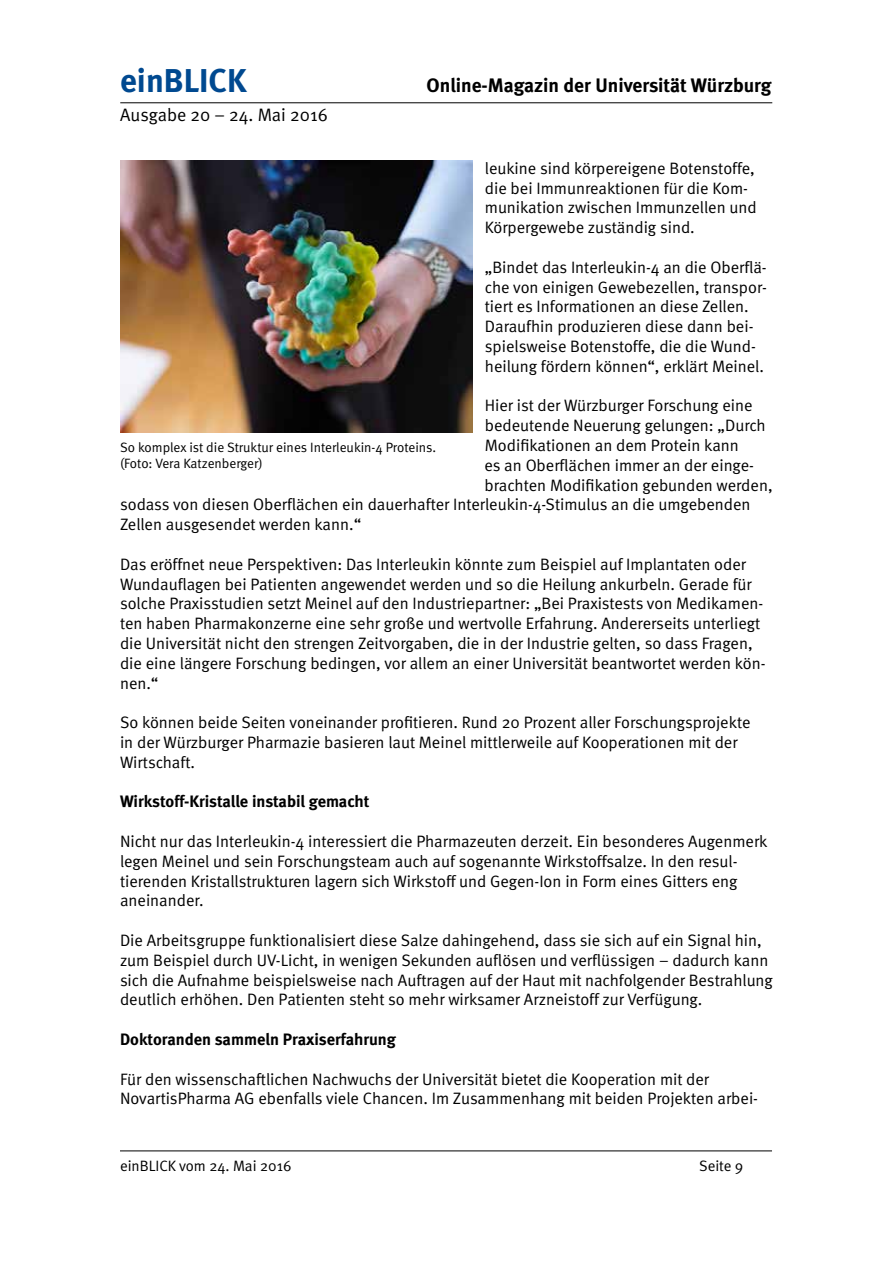
<style>
.page{position:relative;width:893px;height:1263px;background:#fff}
.page>*{position:absolute;margin:0;border:0;box-sizing:border-box;transform-origin:0 0}
.t1{font:700 33px "Meta";color:#004990}
.t2{font:700 19.5px "Meta";color:#000}
.t3{font:18px "Meta Normal";color:#000}
.t4{font:16.5px/19.8px "Meta Normal";color:#000}
.t5{font:700 16.5px "Meta";color:#000}
.t6{font:15px "Meta Normal";color:#000}
.t7{font:13.5px/16.2px "Meta Normal";color:#000}
</style>
<div class="page">
<hr style="left:120px;top:102px;width:652px;height:1px;background:#000">
<hr style="left:120px;top:1150px;width:652px;height:1px;background:#000">
<img style="left:120px;top:160px;width:353px;height:273px">
<h1 class="t1" style="left:120px;top:61px;width:128px">einBLICK</h1>
<p class="t2" style="left:427px;top:74px;width:346px">Online-Magazin der Universität Würzburg</p>
<p class="t3" style="left:120px;top:105px;width:209px">Ausgabe 20 – 24. Mai 2016</p>
<p class="t4" style="left:485px;top:158px;width:273px">leukine sind körpereigene Botenstoffe, die bei Immunreaktionen für die Kom&shy;munikation zwischen Immunzellen und Körpergewebe zuständig sind.</p>
<p class="t4" style="left:485px;top:257px;width:284px">„Bindet das Interleukin-4 an die Oberflä&shy;che von einigen Gewebezellen, transpor&shy;tiert es Informationen an diese Zellen.<br>Daraufhin produzieren diese dann bei&shy;spielsweise Botenstoffe, die die Wund&shy;heilung fördern können“, erklärt Meinel.</p>
<p class="t4" style="left:485px;top:395px;width:269px">Hier ist der Würzburger Forschung eine</p>
<p class="t4" style="left:485px;top:415px;width:282px">bedeutende Neuerung gelungen: „Durch</p>
<p class="t4" style="left:485px;top:435px;width:256px">Modifikationen an dem Protein kann</p>
<p class="t4" style="left:485px;top:455px;width:271px">es an Oberflächen immer an der einge-</p>
<p class="t4" style="left:485px;top:475px;width:290px">brachten Modifikation gebunden werden,</p>
<p class="t4" style="left:120px;top:494px;width:632px">sodass von diesen Oberflächen ein dauerhafter Interleukin-4-Stimulus an die umgebenden</p>
<p class="t4" style="left:120px;top:514px;width:243px">Zellen ausgesendet werden kann.“</p>
<p class="t4" style="left:120px;top:554px;width:647px">Das eröffnet neue Perspektiven: Das Interleukin könnte zum Beispiel auf Implantaten oder Wundauflagen bei Patienten angewendet werden und so die Heilung ankurbeln. Gerade für solche Praxisstudien setzt Meinel auf den Industriepartner: „Bei Praxistests von Medikamen&shy;ten haben Pharmakonzerne eine sehr große und wertvolle Erfahrung. Andererseits unterliegt die Universität nicht den strengen Zeitvorgaben, die in der Industrie gelten, so dass Fragen, die eine längere Forschung bedingen, vor allem an einer Universität beantwortet werden kön&shy;nen.“</p>
<p class="t4" style="left:120px;top:712px;width:632px">So können beide Seiten voneinander profitieren. Rund 20 Prozent aller Forschungsprojekte in der Würzburger Pharmazie basieren laut Meinel mittlerweile auf Kooperationen mit der<br>Wirtschaft.</p>
<p class="t5" style="left:120px;top:792px;width:251px">Wirkstoff-Kristalle instabil gemacht</p>
<p class="t4" style="left:120px;top:831px;width:649px">Nicht nur das Interleukin-4 interessiert die Pharmazeuten derzeit. Ein besonderes Augenmerk legen Meinel und sein Forschungsteam auch auf sogenannte Wirkstoffsalze. In den resul&shy;tierenden Kristallstrukturen lagern sich Wirkstoff und Gegen-Ion in Form eines Gitters eng aneinander.</p>
<p class="t4" style="left:120px;top:930px;width:654px">Die Arbeitsgruppe funktionalisiert diese Salze dahingehend, dass sie sich auf ein Signal hin, zum Beispiel durch UV-Licht, in wenigen Sekunden auflösen und verflüssigen – dadurch kann sich die Aufnahme beispielsweise nach Auftragen auf der Haut mit nachfolgender Bestrahlung deutlich erhöhen. Den Patienten steht so mehr wirksamer Arzneistoff zur Verfügung.</p>
<p class="t5" style="left:120px;top:1029px;width:277px">Doktoranden sammeln Praxiserfahrung</p>
<p class="t4" style="left:120px;top:1069px;width:640px">Für den wissenschaftlichen Nachwuchs der Universität bietet die Kooperation mit der<br>NovartisPharma AG ebenfalls viele Chancen. Im Zusammenhang mit beiden Projekten arbei-</p>
<p class="t7" style="left:120px;top:439px;width:318px">So komplex ist die Struktur eines Interleukin-4 Proteins. (Foto: Vera Katzenberger)</p>
<p class="t6" style="left:120px;top:1157px;width:173px">einBLICK vom 24. Mai 2016</p>
<p class="t6" style="left:699px;top:1157px;width:46px">Seite 9</p>
</div>
